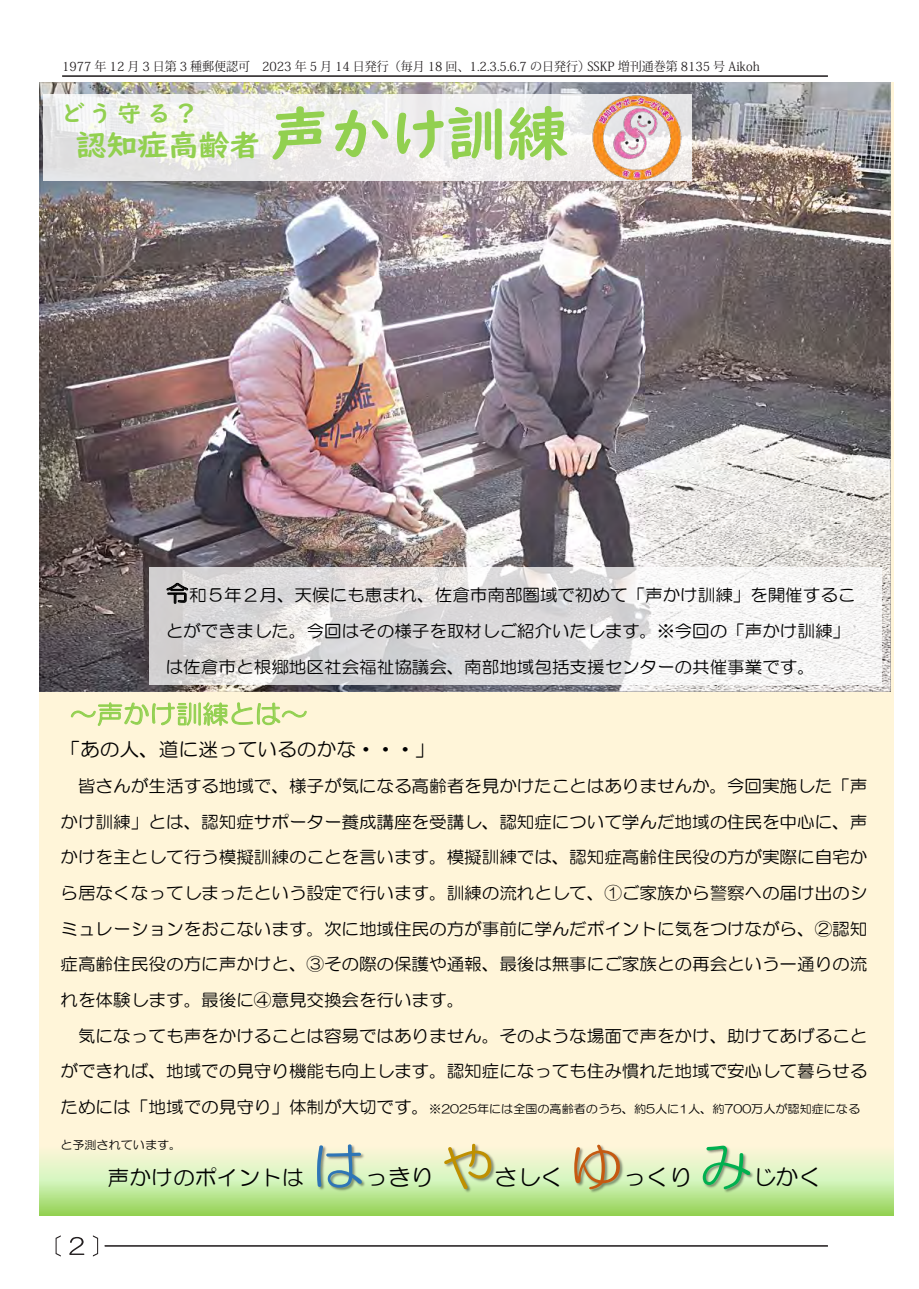
<style>
.page{position:relative;width:919px;height:1289px;background:#fff}
.page>*{position:absolute;margin:0;border:0;box-sizing:border-box;transform-origin:0 0}
.t1{font:50.4px "HG Maru Gothic MPRO";color:#2e75b6;scale:1.04 1}
.t2{font:50.4px "HG Maru Gothic MPRO";color:#bf9000;scale:1.04 1}
.t3{font:50.4px "HG Maru Gothic MPRO";color:#c55a11;scale:1.04 1}
.t4{font:50.4px "HG Maru Gothic MPRO";color:#00b050;scale:1.04 1}
.t5{font:29.4px "UD Digi Kyokasho NK B";color:#92d050;scale:1.04 1}
.t6{font:25.2px "HG Maru Gothic MPRO";color:#92d050;scale:1.04 1}
.t7{font:23.1px "UD Digi Kyokasho NK B";color:#92d050;scale:1.04 1}
.t8{font:22.2px "HG Maru Gothic MPRO";color:#000;scale:1.04 1}
.t9{font:20.85px "HG Maru Gothic MPRO";color:#000;scale:1.04 1}
.t10{font:18.9px "HG Maru Gothic MPRO";color:#000;scale:1.04 1}
.t11{font:16.95px "HG Maru Gothic MPRO";letter-spacing:-.005em;color:#000;scale:1.04 1}
.t12{font:16.8px/35.7px "HG Maru Gothic MPRO";color:#000;scale:1.04 1}
.t13{font:12.6px "Koz Min Pr 6 N";color:#231f20;scale:.95 1}
.t14{font:11.55px "HG Maru Gothic MPRO";color:#000;scale:1.04 1}
.s1{font-size:58.65px}
.s2{font-size:22.2px}
.s3{font-size:16.8px}
</style>
<div class="page">
<hr style="left:105px;top:1245px;width:722px;height:1px;background:#231f20">
<svg style="left:56px;top:1235px;width:5px;height:21px"></svg>
<svg style="left:93px;top:1235px;width:5px;height:21px"></svg>
<svg style="left:69px;top:1236px;width:15px;height:18px"></svg>
<hr style="left:62px;top:75px;width:765px;height:2px;background:#231f20">
<div style="left:39px;top:82px;width:854px;height:1133px;background:#fff5d9"></div>
<img style="left:39px;top:82px;width:851px;height:610px">
<svg style="left:40px;top:1154px;width:853px;height:61px;background:#c9eba4"></svg>
<svg style="left:71px;top:702px;width:235px;height:24px"></svg>
<div style="left:150px;top:567px;width:732px;height:117px;background:#fff;opacity:.76"></div>
<svg style="left:167px;top:583px;width:21px;height:21px"></svg>
<div style="left:43px;top:94px;width:648px;height:87px;background:#fff;opacity:.82"></div>
<img style="left:591px;top:94px;width:90px;height:87px">
<img style="left:279px;top:1145px;width:123px;height:70px">
<img style="left:408px;top:1144px;width:123px;height:71px">
<img style="left:537px;top:1145px;width:123px;height:70px">
<img style="left:666px;top:1146px;width:123px;height:69px">
<p class="t13" style="left:62px;top:59px;width:735px">1977 年 12 月 3 日第 3 種郵便認可　2023 年 5 月 14 日発行（毎月 18 回、1.2.3.5.6.7 の日発行）SSKP 増刊通巻第 8135 号 Aikoh</p>
<h3 class="t7" style="left:62px;top:99px;width:129px">どう守る？</h3>
<h2 class="t5" style="left:76px;top:127px;width:475px">認知症高齢者<span class="s1">声かけ訓練</span></h2>
<p class="t12" style="left:166px;top:577px;width:664px"><span class="s2">令</span>和５年２月、天候にも恵まれ、佐倉市南部圏域で初めて「声かけ訓練」を開催することができました。今回はその様子を取材しご紹介いたします。※今回の「声かけ訓練」は佐倉市と根郷地区社会福祉協議会、南部地域包括支援センターの共催事業です。</p>
<h3 class="t6" style="left:70px;top:701px;width:230px">～声かけ訓練とは～</h3>
<p class="t10" style="left:60px;top:739px;width:361px">「あの人、道に迷っているのかな・・・」</p>
<p class="t11" style="left:78px;top:777px;width:760px">皆さんが生活する地域で、様子が気になる高齢者を見かけたことはありませんか。今回実施した「声</p>
<p class="t12" style="left:60px;top:803px;width:777px;text-align:justify">かけ訓練」とは、認知症サポーター養成講座を受講し、認知症について学んだ地域の住民を中心に、声かけを主として行う模擬訓練のことを言います。模擬訓練では、認知症高齢住民役の方が実際に自宅から居なくなってしまったという設定で行います。訓練の流れとして、①ご家族から警察への届け出のシミュレーションをおこないます。次に地域住民の方が事前に学んだポイントに気をつけながら、②認知症高齢住民役の方に声かけと、③その際の保護や通報、最後は無事にご家族との再会という一通りの流れを体験します。最後に④意見交換会を行います。</p>
<p class="t12" style="left:60px;top:1017px;width:777px;text-align:right">気になっても声をかけることは容易ではありません。そのような場面で声をかけ、助けてあげることができれば、地域での見守り機能も向上します。認知症になっても住み慣れた地域で安心して暮らせる</p>
<p class="t14" style="left:60px;top:1102px;width:770px"><span class="s3">ためには「地域での見守り」体制が大切です。</span>※2025年には全国の高齢者のうち、約5人に1人、約700万人が認知症になる</p>
<p class="t14" style="left:60px;top:1138px;width:118px">と予測されています。</p>
<h1 class="t2" style="left:441px;top:1141px;width:52px">や</h1>
<h1 class="t1" style="left:312px;top:1141px;width:52px">は</h1>
<h1 class="t3" style="left:570px;top:1141px;width:52px">ゆ</h1>
<h1 class="t4" style="left:699px;top:1141px;width:52px">み</h1>
<h3 class="t8" style="left:364px;top:1165px;width:68px">っきり</h3>
<h3 class="t8" style="left:494px;top:1165px;width:68px">さしく</h3>
<h3 class="t8" style="left:752px;top:1165px;width:68px">じかく</h3>
<h3 class="t8" style="left:623px;top:1165px;width:68px">っくり</h3>
<p class="t9" style="left:107px;top:1166px;width:190px">声かけのポイントは</p>
</div>
